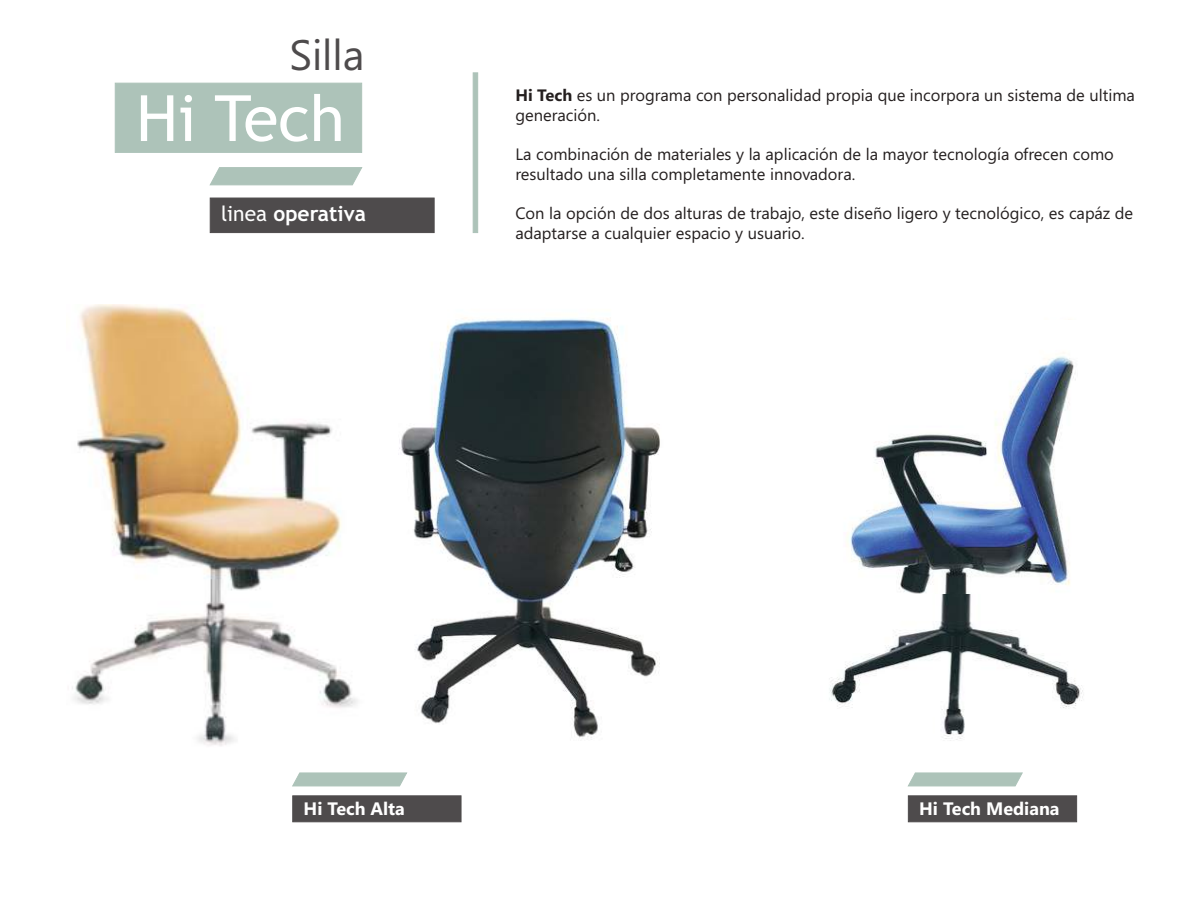
<style>
.page{position:relative;width:1188px;height:918px;background:#fff}
.page>*{position:absolute;margin:0;border:0;box-sizing:border-box;transform-origin:0 0}
.t1{font:63.9px "Trebuchet MS";color:#fff}
.t2{font:42.6px "Segoe UI";color:#4e4b4c}
.t3{font:700 21px "Trebuchet MS";color:#fff}
.t4{font:700 18px "Segoe UI";color:#fff}
.t5{font:16.5px/19.8px "Segoe UI";color:#241f1f}
.s1{font-weight:400}
.s2{font-weight:700}
</style>
<div class="page">
<img style="left:399px;top:317px;width:261px;height:423px">
<img style="left:829px;top:594px;width:254px;height:147px">
<img style="left:847px;top:352px;width:229px;height:242px">
<div style="left:115px;top:83px;width:247px;height:70px;background:#adc3b9"></div>
<div style="left:210px;top:167px;width:152px;height:18px;background:#adc3b9"></div>
<div style="left:210px;top:198px;width:224px;height:35px;background:#4e4b4c"></div>
<div style="left:473px;top:73px;width:5px;height:160px;background:#adc3b9"></div>
<img style="left:72px;top:305px;width:286px;height:441px">
<svg style="left:908px;top:773px;width:115px;height:13px"></svg>
<div style="left:908px;top:796px;width:169px;height:26px;background:#4e4b4c"></div>
<svg style="left:292px;top:773px;width:115px;height:13px"></svg>
<div style="left:293px;top:796px;width:168px;height:26px;background:#4e4b4c"></div>
<h2 class="t2" style="left:289px;top:39px;width:77px">Silla</h2>
<h1 class="t1" style="left:136px;top:94px;width:210px">Hi Tech</h1>
<p class="t3" style="left:221px;top:205px;width:147px"><span class="s1">linea</span> operativa</p>
<p class="t5" style="left:515px;top:87px;width:621px"><span class="s2">Hi Tech</span> es un programa con personalidad propia que incorpora un sistema de ultima generación.</p>
<p class="t5" style="left:515px;top:146px;width:600px">La combinación de materiales y la aplicación de la mayor tecnología ofrecen como resultado una silla completamente innovadora.</p>
<p class="t5" style="left:515px;top:205px;width:619px">Con la opción de dos alturas de trabajo, este diseño ligero y tecnológico, es capáz de adaptarse a cualquier espacio y usuario.</p>
<p class="t4" style="left:304px;top:802px;width:103px">Hi Tech Alta</p>
<p class="t4" style="left:919px;top:802px;width:142px">Hi Tech Mediana</p>
</div>
